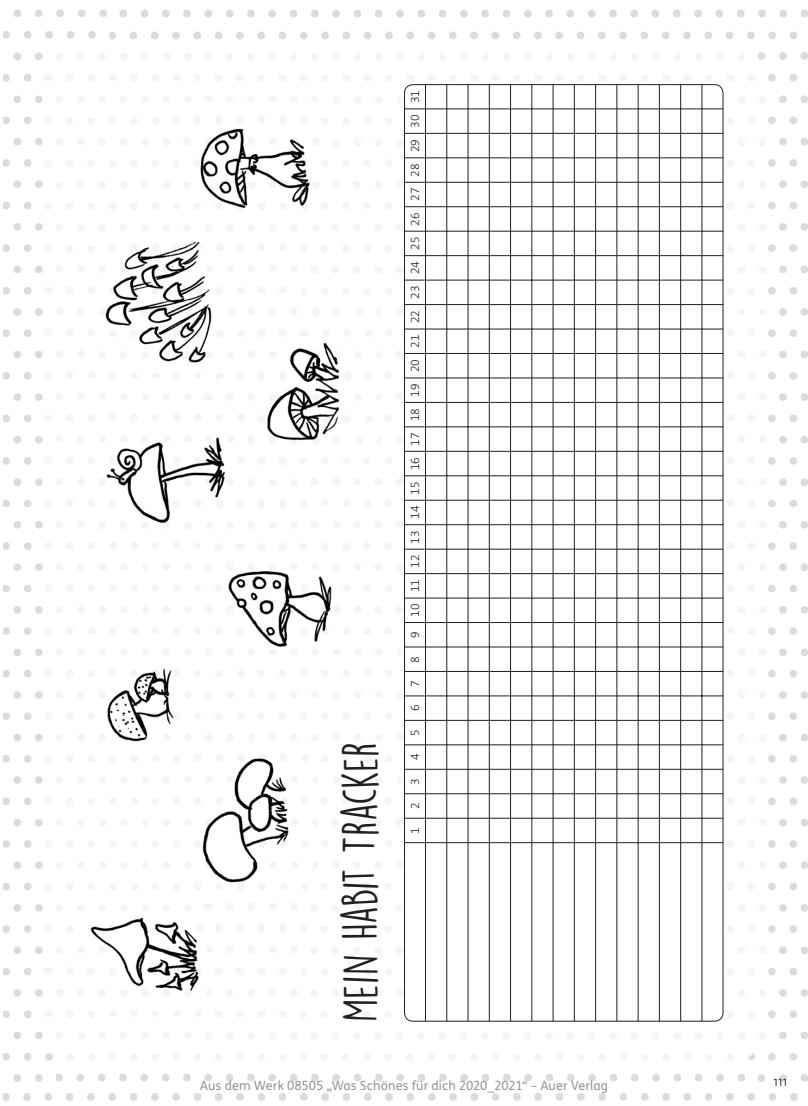
<style>
.page{position:relative;width:808px;height:1106px;background:#fff}
.page>*{position:absolute;margin:0;border:0;box-sizing:border-box;transform-origin:0 0}
.t1{font:45px "DK Lemon Yellow Sun";color:#231f20}
.t2{font:13.8px "The Sans HP3 Lig";color:#231f20}
.t3{font:12.75px "FS Klett";letter-spacing:.005em;color:#939598}
.t4{font:12px "The Sans HP3 Lig";color:#231f20}
</style>
<div class="page">
<img style="left:3px;top:9px;width:104px;height:94px">
<img style="left:109px;top:10px;width:699px;height:29px">
<img style="left:768px;top:52px;width:40px;height:51px">
<img style="left:3px;top:116px;width:40px;height:966px">
<img style="left:757px;top:116px;width:51px;height:966px">
<img style="left:56px;top:1074px;width:689px;height:8px">
<img style="left:3px;top:1093px;width:795px;height:8px">
<img style="left:43px;top:43px;width:64px;height:60px">
<img style="left:723px;top:52px;width:43px;height:98px">
<img style="left:723px;top:150px;width:43px;height:162px">
<img style="left:723px;top:312px;width:43px;height:322px">
<img style="left:723px;top:634px;width:43px;height:161px">
<img style="left:409px;top:795px;width:357px;height:269px">
<img style="left:45px;top:1053px;width:8px;height:8px">
<img style="left:100px;top:415px;width:143px;height:113px">
<img style="left:186px;top:755px;width:131px;height:130px">
<img style="left:185px;top:117px;width:134px;height:114px">
<img style="left:258px;top:313px;width:122px;height:130px">
<img style="left:107px;top:668px;width:72px;height:74px">
<img style="left:99px;top:241px;width:144px;height:134px">
<img style="left:79px;top:917px;width:129px;height:96px">
<img style="left:220px;top:571px;width:137px;height:76px">
<svg style="left:404px;top:819px;width:319px;height:202px"></svg>
<hr style="left:425px;top:818px;width:1px;height:203px;background:#231f20">
<hr style="left:446px;top:818px;width:1px;height:203px;background:#231f20">
<hr style="left:468px;top:818px;width:1px;height:203px;background:#231f20">
<hr style="left:489px;top:818px;width:1px;height:203px;background:#231f20">
<hr style="left:510px;top:818px;width:1px;height:203px;background:#231f20">
<hr style="left:531px;top:818px;width:1px;height:203px;background:#231f20">
<hr style="left:553px;top:818px;width:1px;height:203px;background:#231f20">
<hr style="left:574px;top:818px;width:1px;height:203px;background:#231f20">
<hr style="left:595px;top:818px;width:1px;height:203px;background:#231f20">
<hr style="left:617px;top:818px;width:1px;height:203px;background:#231f20">
<hr style="left:638px;top:818px;width:1px;height:203px;background:#231f20">
<hr style="left:659px;top:818px;width:1px;height:203px;background:#231f20">
<hr style="left:680px;top:818px;width:1px;height:203px;background:#231f20">
<hr style="left:702px;top:818px;width:1px;height:203px;background:#231f20">
<svg style="left:406px;top:842px;width:315px;height:1px"></svg>
<svg style="left:404px;top:84px;width:319px;height:735px"></svg>
<p class="t4" style="left:407px;top:638px;width:549px;rotate:-90deg">9 10 11 12 13 14 15 16 17 18 19 20 21 22 23 24 25 26 27 28 29 30 31</p>
<p class="t4" style="left:407px;top:662px;width:8px;rotate:-90deg">8</p>
<p class="t4" style="left:407px;top:687px;width:8px;rotate:-90deg">7</p>
<p class="t4" style="left:407px;top:711px;width:8px;rotate:-90deg">6</p>
<h1 class="t1" style="left:332px;top:1021px;width:281px;rotate:-90deg">Mein Habit Tracker</h1>
<p class="t4" style="left:407px;top:736px;width:8px;rotate:-90deg">5</p>
<p class="t4" style="left:407px;top:760px;width:8px;rotate:-90deg">4</p>
<p class="t4" style="left:407px;top:784px;width:8px;rotate:-90deg">3</p>
<p class="t4" style="left:407px;top:809px;width:8px;rotate:-90deg">2</p>
<p class="t4" style="left:407px;top:833px;width:8px;rotate:-90deg">1</p>
<p class="t3" style="left:200px;top:1076px;width:410px">Aus dem Werk 08505 „Was Schönes für dich 2020_2021“ – Auer Verlag</p>
<p class="t2" style="left:774px;top:1072px;width:15px">111</p>
</div>
